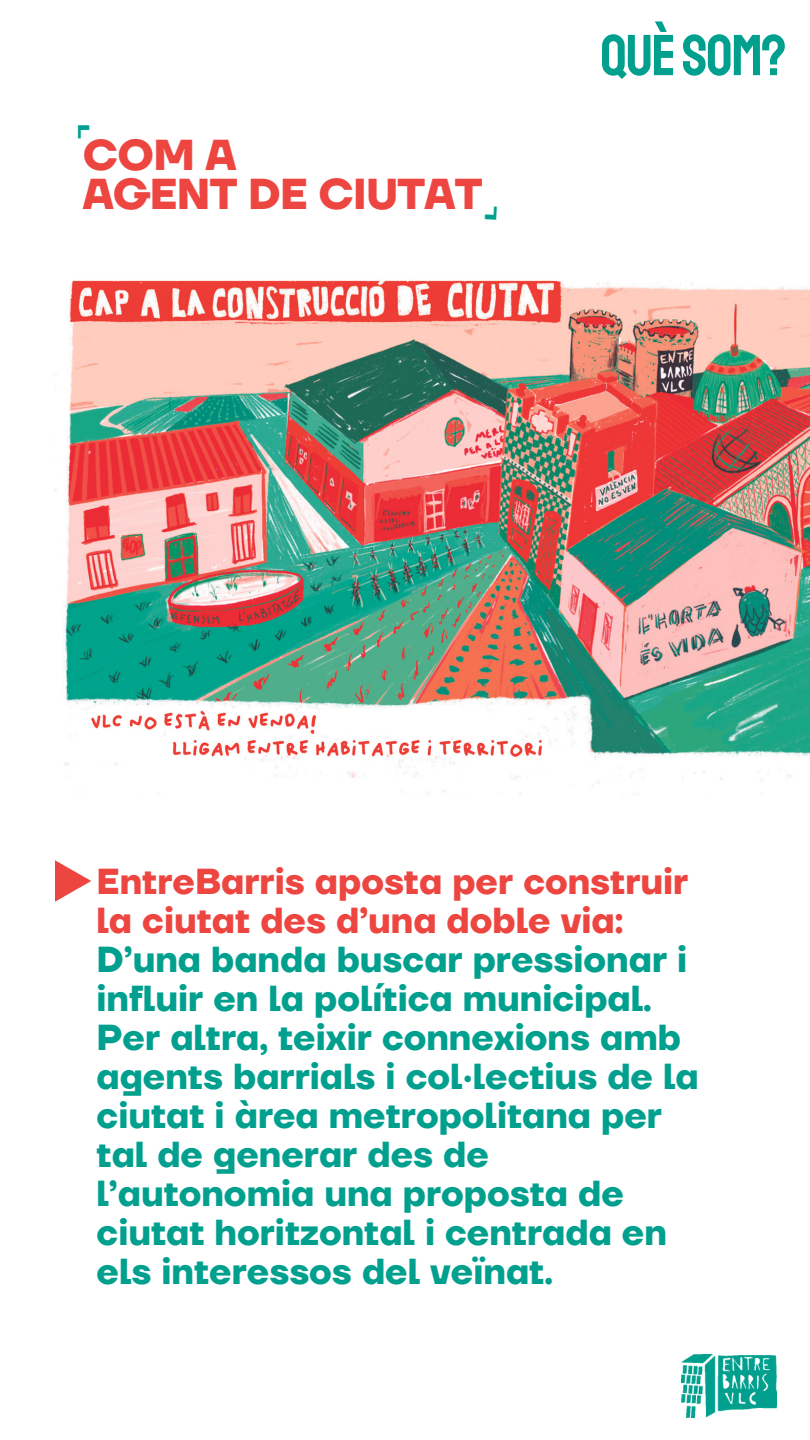
<style>
.page{position:relative;width:810px;height:1440px;background:#fff}
.page>*{position:absolute;margin:0;border:0;box-sizing:border-box;transform-origin:0 0}
.t1{font:57.8px "Staatliches";letter-spacing:-.02em;color:#01a08e}
.t2{font:700 43px/38.9px "TT Firs Neue";letter-spacing:-.015em;color:#ed4540}
.t3{font:700 36px/39px "TT Firs Neue";color:#01a08e}
.t4{font:700 16px "Horizon";color:#01a08e}
.s1{color:#ed4540}
</style>
<div class="page">
<img style="left:54px;top:280px;width:756px;height:515px">
<svg style="left:55px;top:860px;width:36px;height:42px"></svg>
<img style="left:681px;top:1354px;width:95px;height:64px">
<p class="t4" style="left:91px;top:124px;width:16px;rotate:90deg">l</p>
<p class="t2" style="left:83px;top:138px;width:401px">COM A<br>AGENT DE CIUTAT</p>
<p class="t1" style="left:600px;top:20px;width:188px">QUÈSOM?</p>
<p class="t3" style="left:97px;top:863px;width:593px"><span class="s1">EntreBarris aposta per construir la ciutat des d’una doble via:<br></span>D’una banda buscar pressionar i influir en la política municipal.</p>
<h2 class="t3" style="left:97px;top:1019px;width:604px">Per altra, teixir connexions amb agents barrials i col·lectius de la ciutat i àrea metropolitana per tal de generar des de l’autonomia una proposta de ciutat horitzontal i centrada en els interessos del veïnat.</h2>
</div>
